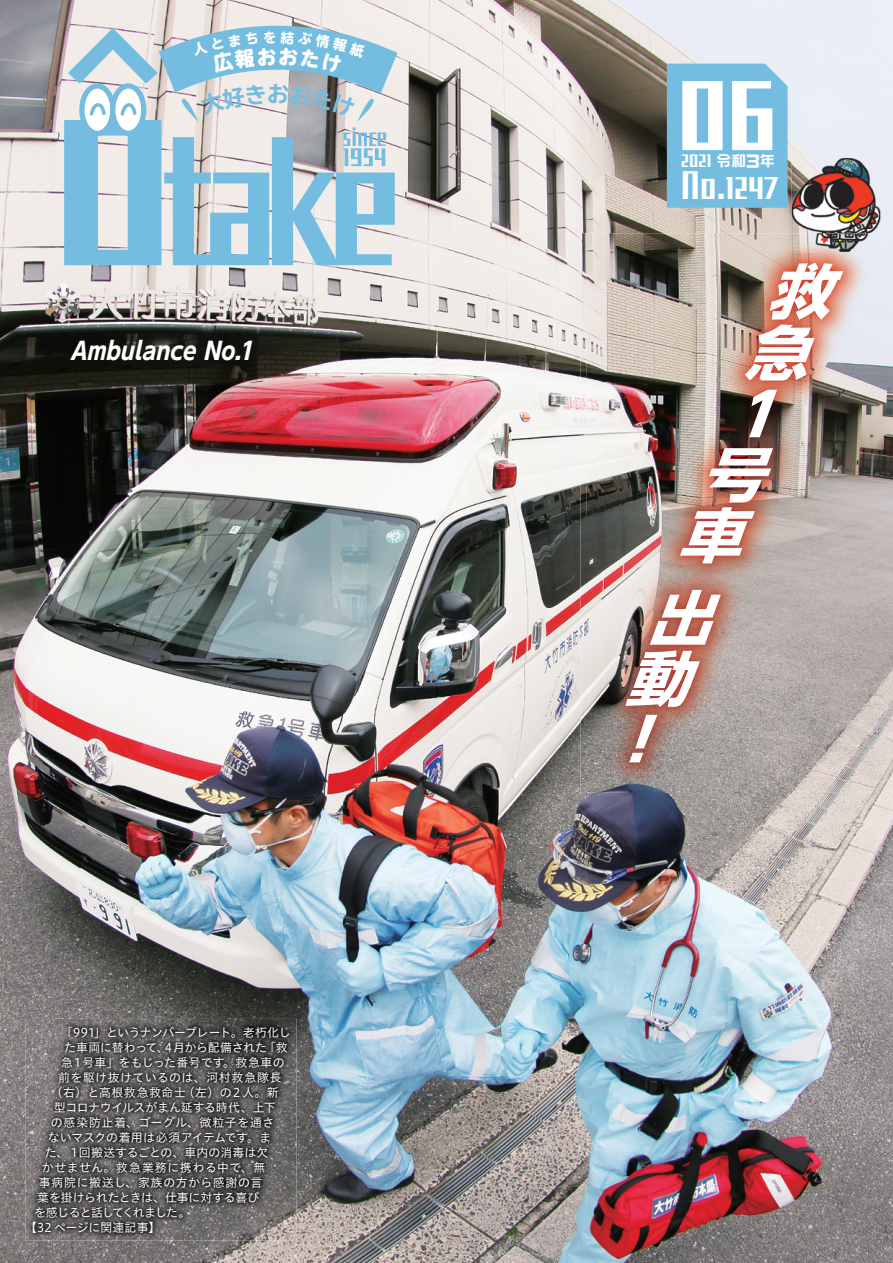
<style>
.page{position:relative;width:893px;height:1263px;background:#fff}
.page>*{position:absolute;margin:0;border:0;box-sizing:border-box;transform-origin:0 0}
.t1{font:149.1px "MPFB Shimano Sq Light Narrow";color:#fff}
.t2{font:italic 700 59.25px/61.1px "UD Shin Go Pro";color:#fff;text-align:center;scale:1.06 1}
.t3{font:47.4px "MPFB Shimano Sq Light Narrow";color:#fff}
.t4{font:27.15px "MPFB Shimano Sq Light Narrow";color:#fff}
.t5{font:700 24px "UD Shin Go C Oeiz Pr 6";letter-spacing:.005em;color:#fff}
.t6{font:19.05px "DF So Gei Std W7";color:#fff}
.t7{font:14.7px "DF So Gei Std W7";color:#fff}
.t8{font:12px "Hiragino UD Sans Std W4";letter-spacing:.01em;color:#fff}
.t9{font:12px "Hiragino UD Sans Std W4";letter-spacing:-.01em;color:#fff}
.t10{font:12px "Hiragino UD Sans Std W4";letter-spacing:.055em;color:#fff}
.t11{font:12px/15px "Hiragino UD Sans Std W4";letter-spacing:-.025em;color:#fff;text-align:right}
.t12{font:12px "Hiragino UD Sans Std W4";letter-spacing:-.02em;color:#fff}
.t13{font:12px "Hiragino UD Sans Std W4";letter-spacing:.04em;color:#fff}
.t14{font:12px "Hiragino UD Sans Std W4";letter-spacing:.045em;color:#fff}
.t15{font:12px "Hiragino UD Sans Std W4";letter-spacing:.05em;color:#fff}
.t16{font:12px "Hiragino UD Sans Std W4";letter-spacing:-.06em;color:#fff}
</style>
<div class="page">
<img style="left:0;top:0;width:893px;height:1263px">
<div style="left:667px;top:64px;width:121px;height:144px;background:#75bde0"></div>
<img style="left:580px;top:233px;width:292px;height:51px">
<img style="left:580px;top:284px;width:48px;height:509px">
<img style="left:824px;top:284px;width:48px;height:509px">
<img style="left:628px;top:784px;width:196px;height:9px">
<img style="left:587px;top:249px;width:228px;height:535px">
<img style="left:815px;top:252px;width:46px;height:532px">
<img style="left:792px;top:158px;width:88px;height:94px">
<img style="left:792px;top:233px;width:80px;height:19px">
<img style="left:792px;top:249px;width:69px;height:3px">
<img style="left:25px;top:1019px;width:271px;height:221px">
<img style="left:28px;top:1022px;width:265px;height:215px">
<svg style="left:64px;top:19px;width:333px;height:246px;background:#adccdc"></svg>
<h3 class="t5" style="left:71px;top:332px;width:185px">Ambulance No.1</h3>
<p class="t11" style="left:61px;top:1024px;width:231px">「991」というナンバープレート。老朽化し「救</p>
<p class="t9" style="left:64px;top:1038px;width:204px">た車両に替わって４、月から配備された</p>
<p class="t8" style="left:61px;top:1053px;width:225px">急１号車」をもじった番号です。救急車の</p>
<p class="t13" style="left:58px;top:1068px;width:225px">前を駆け抜けているのは、河村救急隊長</p>
<p class="t8" style="left:183px;top:1083px;width:97px">（左）の２人。新</p>
<p class="t10" style="left:51px;top:1083px;width:137px">（右）と高根救急救命士</p>
<p class="t12" style="left:54px;top:1098px;width:223px">型コロナウイルスがまん延する時代、上下</p>
<p class="t10" style="left:51px;top:1113px;width:225px">の感染防止着、ゴーグル、微粒子を通さ</p>
<p class="t8" style="left:48px;top:1128px;width:225px">ないマスクの着用は必須アイテムです。ま</p>
<p class="t8" style="left:45px;top:1143px;width:225px">た、１回搬送するごとの、車内の消毒は欠</p>
<p class="t14" style="left:42px;top:1158px;width:225px">かせません。救急業務に携わる中で、無</p>
<p class="t15" style="left:39px;top:1173px;width:225px">事病院に搬送し、家族の方から感謝の言</p>
<p class="t9" style="left:37px;top:1188px;width:224px">葉を掛けられたときは、仕事に対する喜び</p>
<p class="t16" style="left:34px;top:1203px;width:158px">を感じると話してくれました。</p>
<p class="t8" style="left:25px;top:1218px;width:137px">【32 ページに関連記事【</p>
<h1 class="t1" style="left:677px;top:30px;width:101px">06</h1>
<p class="t7" style="left:760px;top:153px;width:16px">年</p>
<h3 class="t6" style="left:744px;top:151px;width:21px">３</h3>
<p class="t7" style="left:717px;top:153px;width:31px">令和</p>
<h3 class="t4" style="left:681px;top:145px;width:32px">2021</h3>
<h3 class="t3" style="left:680px;top:161px;width:99px">No.1247</h3>
<h2 class="t2" style="left:744px;top:259px;width:100px">救急</h2>
<h2 class="t2" style="left:721px;top:383px;width:54px">１</h2>
<h2 class="t2" style="left:677px;top:442px;width:97px">号車</h2>
<h2 class="t2" style="left:625px;top:586px;width:96px">出動</h2>
<h2 class="t2" style="left:603px;top:708px;width:53px">!</h2>
</div>
